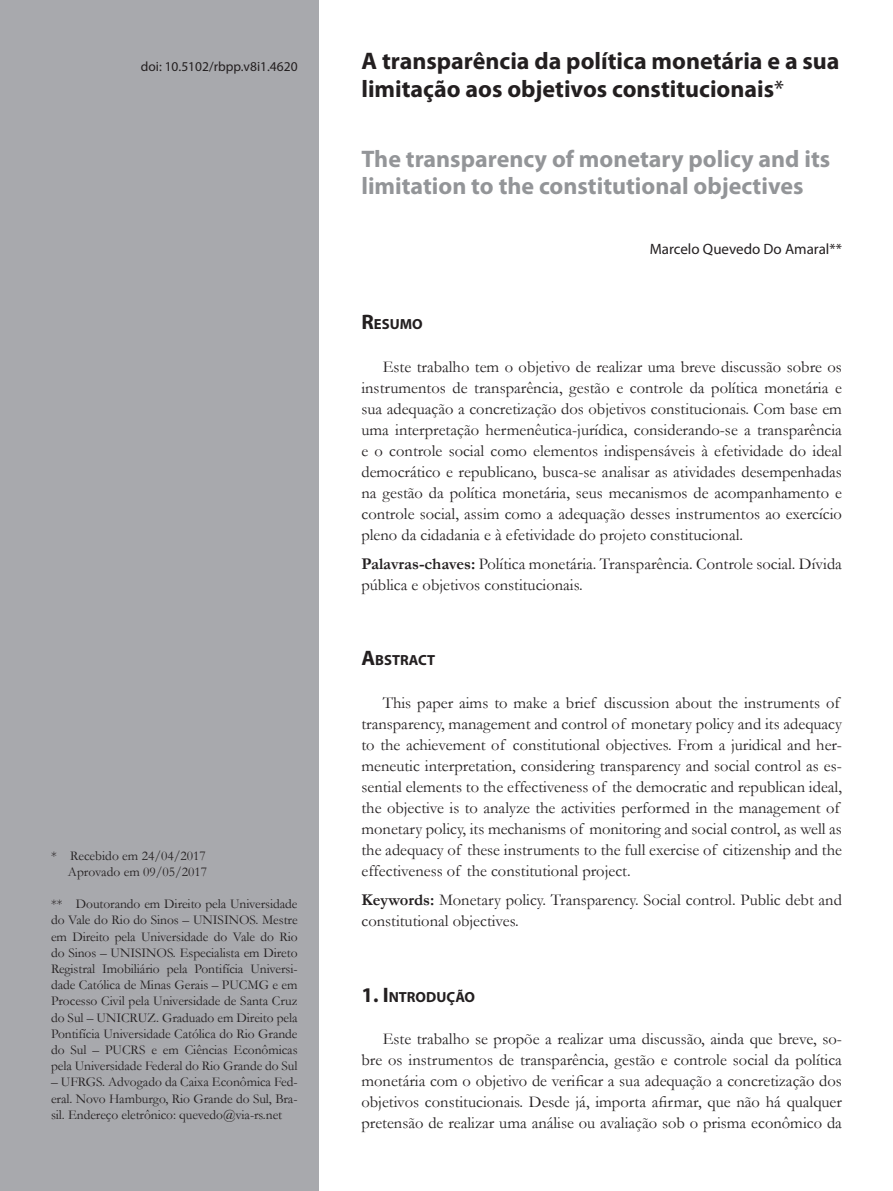
<style>
.page{position:relative;width:893px;height:1191px;background:#fff}
.page>*{position:absolute;margin:0;border:0;box-sizing:border-box;transform-origin:0 0}
.Tit2{font:700 24px/27.6px "Myriad Pro";color:#939598}
.Tit{font:700 24px/27.6px "Myriad Pro";color:#231f20}
.texto{font:16.5px/21px "Garamond";color:#231f20;text-align:justify}
.text_sem_recuo{font:16.5px/21px "Garamond";color:#231f20}
.Myriad_10{font:15px "Myriad Pro";color:#231f20}
.subt_resumo{font:700 14.7px "Myriad Pro";color:#231f20}
.Subt{font:700 14.7px "Myriad Pro";color:#231f20}
.rodape{font:13.5px/16.2px "Garamond";letter-spacing:-.005em;color:#231f20;text-align:justify}
.Doi{font:13.5px "Myriad Pro";color:#231f20}
.s1{font-weight:400}
.s2{font-size:21px}
.s3{font-weight:700}
</style>
<div class="page">
<div style="left:0;top:0;width:319px;height:1191px;background:#a8a9ad"></div>
<p class="Doi" style="left:141px;top:58px;width:158px">doi: 10.5102/rbpp.v8i1.4620</p>
<p class="Tit" style="left:361px;top:46px;width:480px">A transparência da política monetária e a sua limitação aos objetivos constitucionais<span class="s1">*</span></p>
<p class="Tit2" style="left:361px;top:144px;width:470px">The transparency of monetary policy and its limitation to the constitutional objectives</p>
<p class="Myriad_10" style="left:650px;top:240px;width:194px">Marcelo Quevedo Do Amaral**</p>
<p class="rodape" style="left:51px;top:847px;width:156px">* Recebido em 24/04/2017</p>
<p class="rodape" style="left:68px;top:863px;width:141px">Aprovado em 09/05/2017</p>
<p class="rodape" style="left:51px;top:895px;width:248px">** Doutorando em Direito pela Universidade do Vale do Rio do Sinos – UNISINOS. Mestre em Direito pela Universidade do Vale do Rio do Sinos – UNISINOS. Especialista em Direto Registral Imobiliário pela Pontifícia Universi&shy;dade Católica de Minas Gerais – PUCMG e em Processo Civil pela Universidade de Santa Cruz do Sul – UNICRUZ. Graduado em Direito pela Pontifícia Universidade Católica do Rio Grande do Sul – PUCRS e em Ciências Econômicas pela Universidade Federal do Rio Grande do Sul</p>
<p class="rodape" style="left:51px;top:1073px;width:248px">– UFRGS. Advogado da Caixa Econômica Fed&shy;eral. Novo Hamburgo, Rio Grande do Sul, Bra&shy;sil. Endereço eletrônico: quevedo@via-rs.net</p>
<p class="subt_resumo" style="left:361px;top:315px;width:63px"><span class="s2">R</span>ESUMO</p>
<p class="texto" style="left:361px;top:355px;width:482px;text-indent:21px">Este trabalho tem o objetivo de realizar uma breve discussão sobre os instrumentos de transparência, gestão e controle da política monetária e sua adequação a concretização dos objetivos constitucionais. Com base em uma interpretação hermenêutica-jurídica, considerando-se a transparência e o controle social como elementos indispensáveis à efetividade do ideal democrático e republicano, busca-se analisar as atividades desempenhadas na gestão da política monetária, seus mecanismos de acompanhamento e controle social, assim como a adequação desses instrumentos ao exercício pleno da cidadania e à efetividade do projeto constitucional.</p>
<p class="text_sem_recuo" style="left:361px;top:553px;width:482px"><span class="s3">Palavras-chaves:</span> Política monetária. Transparência. Controle social. Dívida pública e objetivos constitucionais.</p>
<p class="subt_resumo" style="left:361px;top:651px;width:75px"><span class="s2">A</span>BSTRACT</p>
<p class="texto" style="left:361px;top:691px;width:482px;text-align:left;text-indent:21px">This paper aims to make a brief discussion about the instruments of transparency, management and control of monetary policy and its adequacy to the achievement of constitutional objectives. From a juridical and her&shy;meneutic interpretation, considering transparency and social control as es&shy;sential elements to the effectiveness of the democratic and republican ideal, the objective is to analyze the activities performed in the management of monetary policy, its mechanisms of monitoring and social control, as well as the adequacy of these instruments to the full exercise of citizenship and the effectiveness of the constitutional project.</p>
<p class="text_sem_recuo" style="left:361px;top:889px;width:482px"><span class="s3">Keywords:</span> Monetary policy. Transparency. Social control. Public debt and constitutional objectives.</p>
<p class="Subt" style="left:361px;top:987px;width:115px"><span class="s2">1. I</span>NTRODUÇÃO</p>
<p class="texto" style="left:361px;top:1027px;width:482px;text-indent:21px">Este trabalho se propõe a realizar uma discussão, ainda que breve, so&shy;bre os instrumentos de transparência, gestão e controle social da política monetária com o objetivo de verificar a sua adequação a concretização dos objetivos constitucionais. Desde já, importa afirmar, que não há qualquer pretensão de realizar uma análise ou avaliação sob o prisma econômico da</p>
</div>
